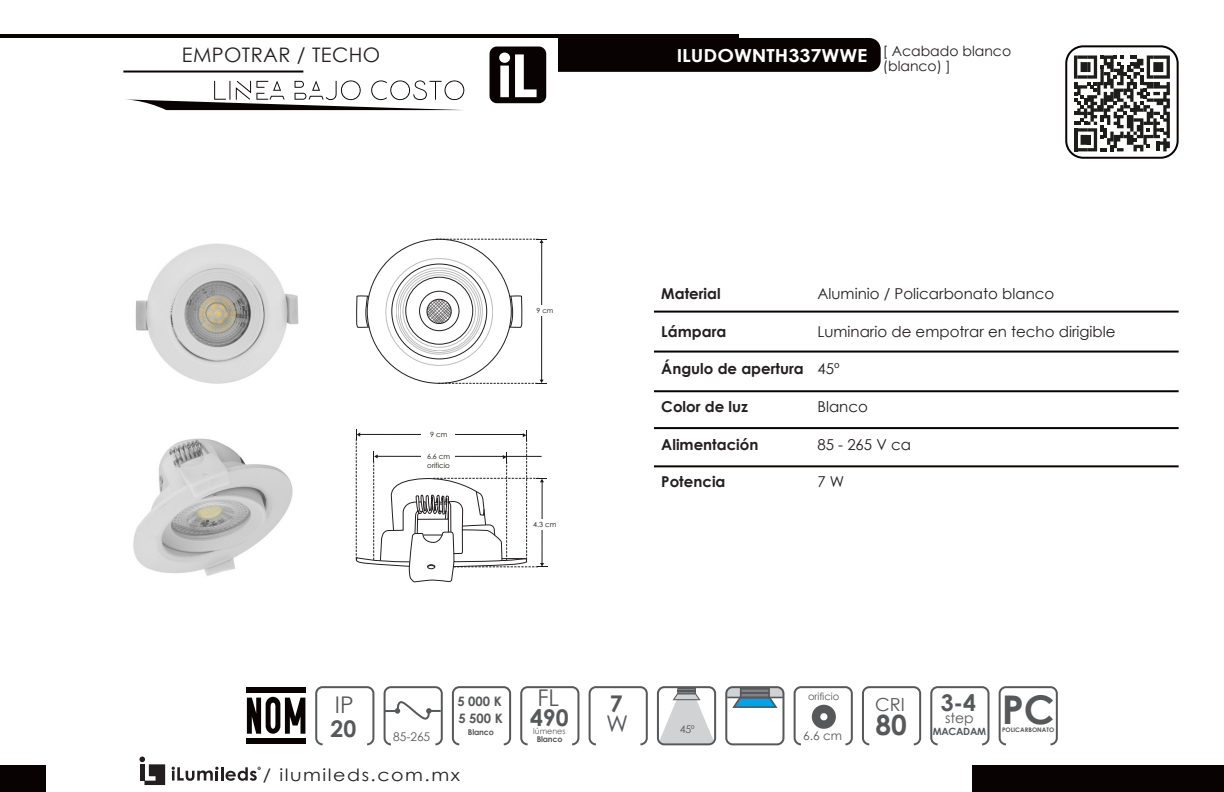
<style>
.page{position:relative;width:1224px;height:792px;background:#fff}
.page>*{position:absolute;margin:0;border:0;box-sizing:border-box;transform-origin:0 0}
.t1{font:700 39.6px "Century Gothic";color:#57585a}
.t2{font:700 28px "Century Gothic";color:#57585a}
.t3{font:700 23px "Century Gothic";color:#57585a}
.t4{font:23px "Century Gothic";color:#57585a}
.t5{font:20px "Century Gothic";letter-spacing:.02em;color:#231f20}
.t6{font:700 18px "Century Gothic";color:#fff;scale:1.1 1}
.t7{font:18px "Century Gothic";color:#57585a}
.t8{font:17px "Century Gothic";letter-spacing:.08em;color:#231f20;scale:1.12 1}
.t9{font:15px "Century Gothic";color:#231f20}
.t10{font:700 15px "Century Gothic";color:#231f20}
.t11{font:14px/15px "Century Gothic";color:#231f20}
.t12{font:14px "Century Gothic";color:#57585a}
.t13{font:700 13px "Century Gothic";color:#57585a}
.t14{font:12px "Century Gothic";color:#57585a}
.t15{font:10.6px "Century Gothic";color:#57585a}
.t16{font:10px "Century Gothic";color:#57585a}
.t17{font:700 10px "Century Gothic";letter-spacing:-.025em;color:#57585a}
.t18{font:700 8px "Century Gothic";letter-spacing:-.025em;color:#57585a}
.t19{font:8px "Century Gothic";color:#57585a}
.t20{font:7.2px/8.6px "Century Gothic";color:#12120d}
.t21{font:7px "Century Gothic";color:#12120d}
.t22{font:700 6.2px "Century Gothic";color:#57585a}
</style>
<div class="page">
<div style="left:1065px;top:45px;width:114px;height:114px;border:2px solid #080302;border-radius:17px"></div>
<hr style="left:1px;top:34px;width:738px;height:4px;background:#080302">
<div style="left:558px;top:38px;width:323px;height:34px;background:#080302"></div>
<hr style="left:123px;top:71px;width:180px;height:2px;background:#080302">
<div style="left:0;top:765px;width:46px;height:27px;background:#080302"></div>
<div style="left:972px;top:765px;width:252px;height:27px;background:#080302"></div>
<hr style="left:221px;top:767px;width:3px;height:14px;background:#231f20">
<svg style="left:226px;top:767px;width:35px;height:14px"></svg>
<svg style="left:172px;top:767px;width:47px;height:14px"></svg>
<svg style="left:139px;top:757px;width:26px;height:28px"></svg>
<hr style="left:140px;top:764px;width:4px;height:17px;background:#231f20">
<hr style="left:654px;top:311px;width:525px;height:2px;background:#080302">
<hr style="left:654px;top:351px;width:525px;height:2px;background:#080302">
<hr style="left:654px;top:390px;width:525px;height:2px;background:#080302">
<hr style="left:654px;top:427px;width:525px;height:2px;background:#080302">
<hr style="left:654px;top:465px;width:525px;height:2px;background:#080302">
<svg style="left:126px;top:80px;width:338px;height:30px"></svg>
<svg style="left:1074px;top:56px;width:96px;height:95px"></svg>
<img style="left:135px;top:243px;width:164px;height:141px">
<img style="left:133px;top:438px;width:160px;height:138px">
<hr style="left:541px;top:241px;width:1px;height:139px;background:#1b1b19">
<div style="left:531px;top:305px;width:32px;height:11px;background:#fff"></div>
<svg style="left:447px;top:239px;width:100px;height:4px"></svg>
<svg style="left:438px;top:380px;width:109px;height:4px"></svg>
<div style="left:400px;top:272px;width:79px;height:79px;border:1px solid #231f20;border-radius:50%"></div>
<div style="left:403px;top:275px;width:73px;height:72px;border:1px solid #231f20;border-radius:50%"></div>
<div style="left:406px;top:277px;width:67px;height:67px;border:1px solid #231f20;border-radius:50%"></div>
<div style="left:419px;top:291px;width:40px;height:40px;border:1px solid #231f20;border-radius:50%"></div>
<svg style="left:427px;top:299px;width:24px;height:25px"></svg>
<svg style="left:356px;top:295px;width:14px;height:33px"></svg>
<svg style="left:509px;top:295px;width:13px;height:33px"></svg>
<svg style="left:355px;top:429px;width:192px;height:154px"></svg>
<div style="left:589px;top:686px;width:59px;height:59px;border:2px solid #57585a;border-radius:6px"></div>
<div style="left:315px;top:686px;width:59px;height:59px;border:2px solid #57585a;border-radius:6px"></div>
<div style="left:384px;top:686px;width:59px;height:59px;border:2px solid #57585a;border-radius:6px"></div>
<svg style="left:383px;top:700px;width:60px;height:21px"></svg>
<svg style="left:728px;top:689px;width:53px;height:19px"></svg>
<hr style="left:740px;top:692px;width:30px;height:2px;background:#57585a">
<div style="left:725px;top:686px;width:59px;height:59px;border:2px solid #57585a;border-radius:6px"></div>
<hr style="left:727px;top:697px;width:56px;height:1px;background:#57585a">
<div style="left:247px;top:688px;width:59px;height:5px;background:#080302"></div>
<div style="left:247px;top:738px;width:59px;height:6px;background:#080302"></div>
<svg style="left:247px;top:697px;width:58px;height:37px"></svg>
<div style="left:999px;top:686px;width:59px;height:59px;border:2px solid #57585a;border-radius:6px"></div>
<div style="left:930px;top:686px;width:60px;height:59px;border:2px solid #57585a;border-radius:6px"></div>
<div style="left:862px;top:686px;width:59px;height:59px;border:2px solid #57585a;border-radius:6px"></div>
<div style="left:520px;top:686px;width:59px;height:59px;border:2px solid #57585a;border-radius:6px"></div>
<svg style="left:660px;top:689px;width:53px;height:53px"></svg>
<div style="left:657px;top:686px;width:59px;height:59px;border:2px solid #57585a;border-radius:6px"></div>
<div style="left:794px;top:686px;width:59px;height:59px;border:2px solid #57585a;border-radius:6px"></div>
<div style="left:812px;top:705px;width:24px;height:24px;background:#57585a;border-radius:50%"></div>
<div style="left:820px;top:713px;width:7px;height:7px;background:#fff;border-radius:50%"></div>
<div style="left:452px;top:686px;width:59px;height:59px;border:2px solid #57585a;border-radius:6px"></div>
<div style="left:490px;top:47px;width:56px;height:56px;background:#080302;border-radius:7px"></div>
<svg style="left:499px;top:53px;width:38px;height:44px"></svg>
<p class="t5" style="left:182px;top:40px;width:200px">EMPOTRAR / TECHO</p>
<p class="t6" style="left:677px;top:42px;width:175px">ILUDOWNTH337WWE</p>
<p class="t11" style="left:883px;top:43px;width:130px">[ Acabado blanco (blanco) ]</p>
<p class="t20" style="left:430px;top:430px;width:19px">9 cm</p>
<p class="t20" style="left:427px;top:452px;width:25px">6.6 cm orificio</p>
<p class="t21" style="left:537px;top:306px;width:18px">9 cm</p>
<p class="t20" style="left:533px;top:520px;width:25px">4.3 cm</p>
<p class="t10" style="left:661px;top:282px;width:61px">Material</p>
<p class="t10" style="left:661px;top:320px;width:67px">Lámpara</p>
<p class="t10" style="left:661px;top:358px;width:144px">Ángulo de apertura</p>
<p class="t10" style="left:661px;top:395px;width:88px">Color de luz</p>
<p class="t10" style="left:661px;top:433px;width:99px">Alimentación</p>
<p class="t10" style="left:661px;top:470px;width:66px">Potencia</p>
<p class="t9" style="left:817px;top:283px;width:238px">Aluminio / Policarbonato blanco</p>
<p class="t9" style="left:817px;top:321px;width:300px">Luminario de empotrar en techo dirigible</p>
<p class="t9" style="left:817px;top:358px;width:24px">45º</p>
<p class="t9" style="left:817px;top:396px;width:52px">Blanco</p>
<p class="t9" style="left:817px;top:434px;width:95px">85 - 265 V ca</p>
<p class="t9" style="left:817px;top:471px;width:28px">7 W</p>
<p class="t4" style="left:335px;top:689px;width:20px">IP</p>
<p class="t3" style="left:330px;top:711px;width:27px">20</p>
<p class="t14" style="left:393px;top:729px;width:39px">85-265</p>
<p class="t13" style="left:457px;top:691px;width:46px">5 000 K</p>
<p class="t13" style="left:458px;top:708px;width:46px">5 500 K</p>
<p class="t18" style="left:468px;top:726px;width:27px">Blanco</p>
<p class="t8" style="left:263px;top:763px;width:178px">/ ilumileds.com.mx</p>
<p class="t4" style="left:537px;top:681px;width:23px">FL</p>
<p class="t3" style="left:530px;top:700px;width:40px">490</p>
<p class="t19" style="left:533px;top:725px;width:34px">lúmenes</p>
<p class="t18" style="left:537px;top:733px;width:27px">Blanco</p>
<p class="t3" style="left:610px;top:686px;width:14px">7</p>
<p class="t4" style="left:606px;top:707px;width:24px">W</p>
<p class="t15" style="left:680px;top:722px;width:17px">45º</p>
<p class="t16" style="left:808px;top:690px;width:33px">orificio</p>
<p class="t14" style="left:803px;top:728px;width:40px">6.6 cm</p>
<p class="t7" style="left:875px;top:692px;width:31px">CRI</p>
<p class="t2" style="left:875px;top:704px;width:33px">80</p>
<p class="t3" style="left:941px;top:685px;width:37px">3-4</p>
<p class="t12" style="left:945px;top:708px;width:30px">step</p>
<p class="t17" style="left:933px;top:724px;width:55px">MACADAM</p>
<h1 class="t1" style="left:1002px;top:680px;width:55px">PC</h1>
<p class="t22" style="left:1002px;top:725px;width:54px">POLICARBONATO</p>
</div>
